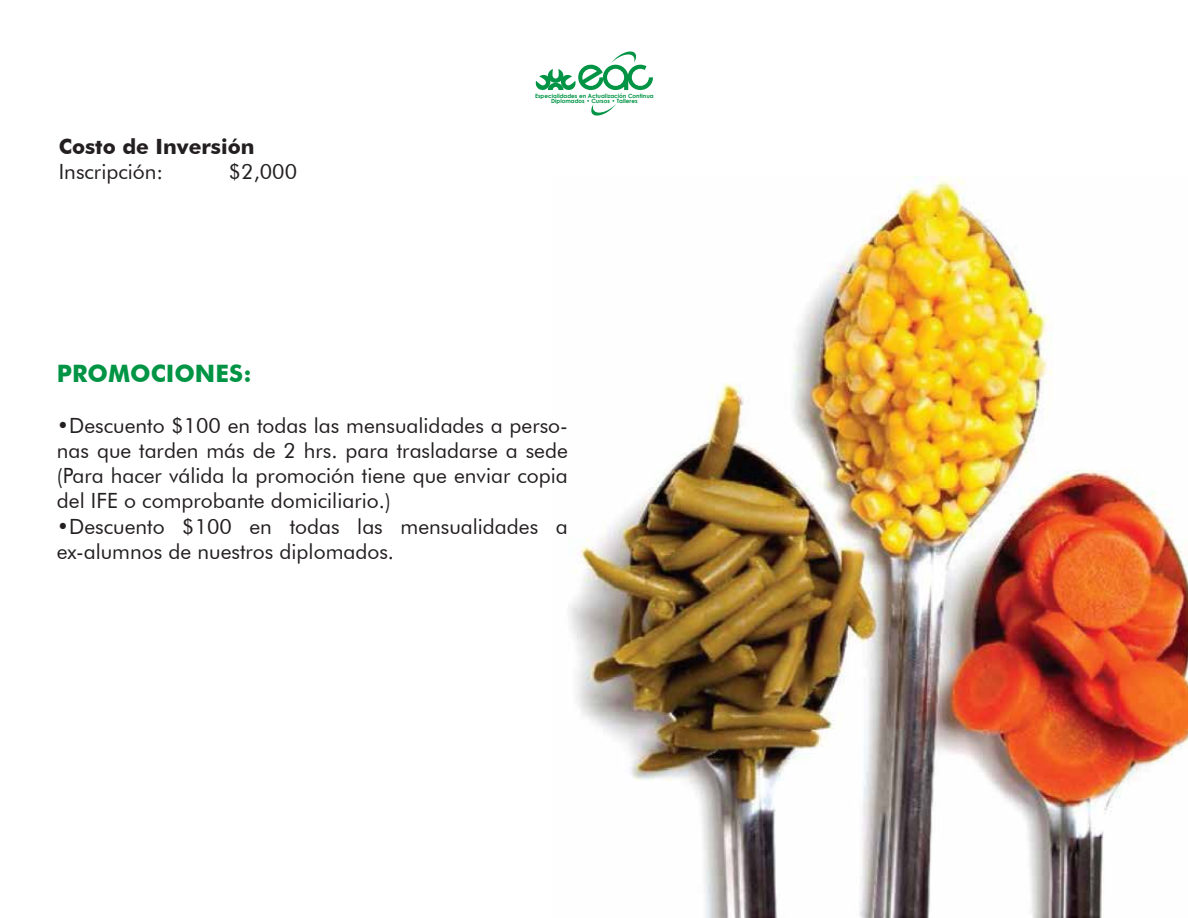
<style>
.page{position:relative;width:1188px;height:918px;background:#fff}
.page>*{position:absolute;margin:0;border:0;box-sizing:border-box;transform-origin:0 0}
.t1{font:700 24px "Futura BT";color:#009444}
.t2{font:21px/25.2px "Futura BT";color:#231f20;text-align:justify}
.t3{font:700 21px "Futura BT";color:#231f20}
.t4{font:700 5.85px/5.4px "Century Gothic";color:#009444;text-align:center}
</style>
<div class="page">
<img style="left:569px;top:176px;width:619px;height:741px">
<svg style="left:591px;top:104px;width:25px;height:12px"></svg>
<svg style="left:536px;top:51px;width:117px;height:39px"></svg>
<p class="t3" style="left:59px;top:134px;width:197px">Costo de Inversión</p>
<p class="t2" style="left:59px;top:159px;width:106px">Inscripción:</p>
<p class="t2" style="left:229px;top:159px;width:70px">$2,000</p>
<p class="t4" style="left:535px;top:93px;width:120px">Especialidades en Actualización Continua<br>Diplomados • Cursos • Talleres</p>
<p class="t1" style="left:57px;top:359px;width:196px">PROMOCIONES:</p>
<p class="t2" style="left:57px;top:412px;width:513px">•Descuento $100 en todas las mensualidades a perso&shy;nas que tarden más de 2 hrs. para trasladarse a sede (Para hacer válida la promoción tiene que enviar copia del IFE o comprobante domiciliario.)</p>
<p class="t2" style="left:57px;top:513px;width:513px">•Descuento $100 en todas las mensualidades a ex-alumnos de nuestros diplomados.</p>
</div>
